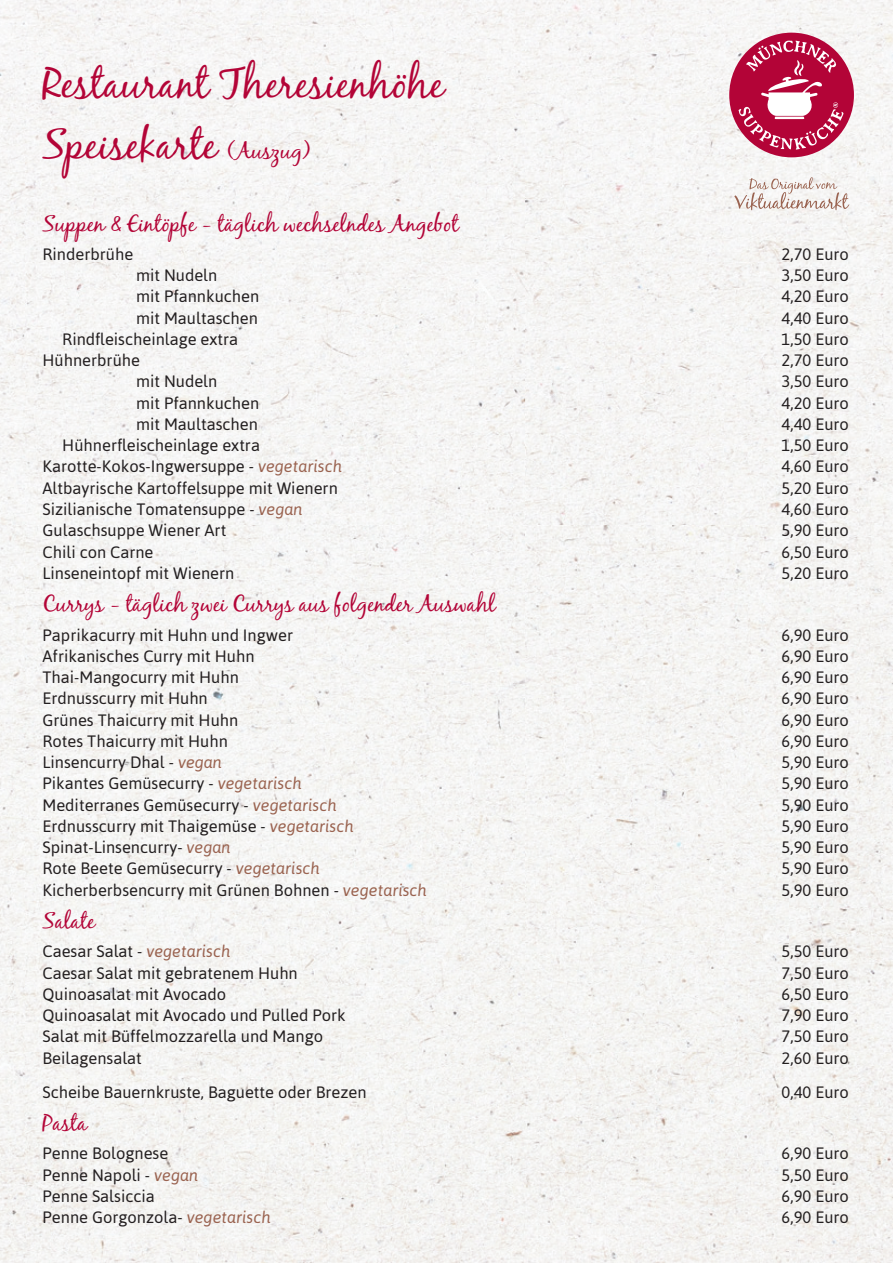
<style>
.page{position:relative;width:893px;height:1263px;background:#fff}
.page>*{position:absolute;margin:0;border:0;box-sizing:border-box;transform-origin:0 0}
.t1{font:42px/60.9px "Black Jack";color:#b30437}
.t2{font:22.5px "Black Jack";color:#b30437}
.t3{font:16.5px "Asap";color:#231f20}
.s1{font-size:22.5px}
.s2{font-style:italic;color:#9a6350}
</style>
<div class="page">
<img style="left:0;top:0;width:893px;height:1263px">
<div style="left:729px;top:33px;width:125px;height:124px;background:#b30437;border-radius:50%"></div>
<svg style="left:738px;top:41px;width:105px;height:109px"></svg>
<svg style="left:734px;top:177px;width:115px;height:33px"></svg>
<h1 class="t1" style="left:43px;top:52px;width:403px">Restaurant Theresienhöhe<br>Speisekarte <span class="s1">(Auszug)</span></h1>
<h2 class="t2" style="left:43px;top:210px;width:418px">Suppen &amp; Eintöpfe - täglich wechselndes Angebot</h2>
<p class="t3" style="left:43px;top:245px;width:92px">Rinderbrühe</p>
<p class="t3" style="left:782px;top:245px;width:69px">2,70 Euro</p>
<p class="t3" style="left:136px;top:266px;width:83px">mit Nudeln</p>
<p class="t3" style="left:782px;top:266px;width:69px">3,50 Euro</p>
<p class="t3" style="left:136px;top:287px;width:125px">mit Pfannkuchen</p>
<p class="t3" style="left:782px;top:287px;width:69px">4,20 Euro</p>
<p class="t3" style="left:136px;top:308px;width:123px">mit Maultaschen</p>
<p class="t3" style="left:782px;top:308px;width:69px">4,40 Euro</p>
<p class="t3" style="left:62px;top:330px;width:177px">Rindfleischeinlage extra</p>
<p class="t3" style="left:782px;top:330px;width:69px">1,50 Euro</p>
<p class="t3" style="left:43px;top:351px;width:99px">Hühnerbrühe</p>
<p class="t3" style="left:782px;top:351px;width:69px">2,70 Euro</p>
<p class="t3" style="left:136px;top:372px;width:83px">mit Nudeln</p>
<p class="t3" style="left:782px;top:372px;width:69px">3,50 Euro</p>
<p class="t3" style="left:136px;top:393px;width:125px">mit Pfannkuchen</p>
<p class="t3" style="left:782px;top:393px;width:69px">4,20 Euro</p>
<p class="t3" style="left:136px;top:415px;width:123px">mit Maultaschen</p>
<p class="t3" style="left:782px;top:415px;width:69px">4,40 Euro</p>
<p class="t3" style="left:62px;top:436px;width:199px">Hühnerfleischeinlage extra</p>
<p class="t3" style="left:782px;top:436px;width:69px">1,50 Euro</p>
<p class="t3" style="left:43px;top:457px;width:301px">Karotte-Kokos-Ingwersuppe - <span class="s2">vegetarisch</span></p>
<p class="t3" style="left:782px;top:457px;width:69px">4,60 Euro</p>
<p class="t3" style="left:43px;top:478px;width:297px">Altbayrische Kartoffelsuppe mit Wienern</p>
<p class="t3" style="left:782px;top:478px;width:69px">5,20 Euro</p>
<p class="t3" style="left:43px;top:500px;width:262px">Sizilianische Tomatensuppe - <span class="s2">vegan</span></p>
<p class="t3" style="left:782px;top:500px;width:69px">4,60 Euro</p>
<p class="t3" style="left:43px;top:521px;width:185px">Gulaschsuppe Wiener Art</p>
<p class="t3" style="left:782px;top:521px;width:69px">5,90 Euro</p>
<p class="t3" style="left:43px;top:542px;width:113px">Chili con Carne</p>
<p class="t3" style="left:782px;top:542px;width:69px">6,50 Euro</p>
<p class="t3" style="left:43px;top:563px;width:193px">Linseneintopf mit Wienern</p>
<p class="t3" style="left:782px;top:563px;width:69px">5,20 Euro</p>
<h2 class="t2" style="left:43px;top:590px;width:455px">Currys - täglich zwei Currys aus folgender Auswahl</h2>
<p class="t3" style="left:43px;top:625px;width:252px">Paprikacurry mit Huhn und Ingwer</p>
<p class="t3" style="left:782px;top:625px;width:69px">6,90 Euro</p>
<p class="t3" style="left:43px;top:646px;width:213px">Afrikanisches Curry mit Huhn</p>
<p class="t3" style="left:782px;top:646px;width:69px">6,90 Euro</p>
<p class="t3" style="left:43px;top:668px;width:198px">Thai-Mangocurry mit Huhn</p>
<p class="t3" style="left:782px;top:668px;width:69px">6,90 Euro</p>
<p class="t3" style="left:43px;top:689px;width:167px">Erdnusscurry mit Huhn</p>
<p class="t3" style="left:782px;top:689px;width:69px">6,90 Euro</p>
<p class="t3" style="left:43px;top:710px;width:197px">Grünes Thaicurry mit Huhn</p>
<p class="t3" style="left:782px;top:710px;width:69px">6,90 Euro</p>
<p class="t3" style="left:43px;top:731px;width:187px">Rotes Thaicurry mit Huhn</p>
<p class="t3" style="left:782px;top:731px;width:69px">6,90 Euro</p>
<p class="t3" style="left:43px;top:753px;width:181px">Linsencurry Dhal - <span class="s2">vegan</span></p>
<p class="t3" style="left:782px;top:753px;width:69px">5,90 Euro</p>
<p class="t3" style="left:43px;top:774px;width:261px">Pikantes Gemüsecurry - <span class="s2">vegetarisch</span></p>
<p class="t3" style="left:782px;top:774px;width:69px">5,90 Euro</p>
<p class="t3" style="left:43px;top:795px;width:296px">Mediterranes Gemüsecurry - <span class="s2">vegetarisch</span></p>
<p class="t3" style="left:782px;top:795px;width:69px">5,90 Euro</p>
<p class="t3" style="left:43px;top:816px;width:313px">Erdnusscurry mit Thaigemüse - <span class="s2">vegetarisch</span></p>
<p class="t3" style="left:782px;top:816px;width:69px">5,90 Euro</p>
<p class="t3" style="left:43px;top:838px;width:190px">Spinat-Linsencurry- <span class="s2">vegan</span></p>
<p class="t3" style="left:782px;top:838px;width:69px">5,90 Euro</p>
<p class="t3" style="left:43px;top:859px;width:279px">Rote Beete Gemüsecurry - <span class="s2">vegetarisch</span></p>
<p class="t3" style="left:782px;top:859px;width:69px">5,90 Euro</p>
<p class="t3" style="left:43px;top:880px;width:386px">Kicherberbsencurry mit Grünen Bohnen - <span class="s2">vegetarisch</span></p>
<p class="t3" style="left:782px;top:880px;width:69px">5,90 Euro</p>
<h2 class="t2" style="left:43px;top:907px;width:54px">Salate</h2>
<p class="t3" style="left:43px;top:942px;width:189px">Caesar Salat - <span class="s2">vegetarisch</span></p>
<p class="t3" style="left:782px;top:942px;width:69px">5,50 Euro</p>
<p class="t3" style="left:43px;top:963px;width:257px">Caesar Salat mit gebratenem Huhn</p>
<p class="t3" style="left:782px;top:963px;width:69px">7,50 Euro</p>
<p class="t3" style="left:43px;top:984px;width:185px">Quinoasalat mit Avocado</p>
<p class="t3" style="left:782px;top:984px;width:69px">6,50 Euro</p>
<p class="t3" style="left:43px;top:1006px;width:305px">Quinoasalat mit Avocado und Pulled Pork</p>
<p class="t3" style="left:782px;top:1006px;width:69px">7,90 Euro</p>
<p class="t3" style="left:43px;top:1027px;width:282px">Salat mit Büffelmozzarella und Mango</p>
<p class="t3" style="left:782px;top:1027px;width:69px">7,50 Euro</p>
<p class="t3" style="left:43px;top:1048px;width:101px">Beilagensalat</p>
<p class="t3" style="left:782px;top:1048px;width:69px">2,60 Euro</p>
<p class="t3" style="left:43px;top:1082px;width:326px">Scheibe Bauernkruste, Baguette oder Brezen</p>
<p class="t3" style="left:782px;top:1082px;width:69px">0,40 Euro</p>
<h2 class="t2" style="left:43px;top:1109px;width:46px">Pasta</h2>
<p class="t3" style="left:43px;top:1144px;width:127px">Penne Bolognese</p>
<p class="t3" style="left:782px;top:1144px;width:69px">6,90 Euro</p>
<p class="t3" style="left:43px;top:1165px;width:157px">Penne Napoli - <span class="s2">vegan</span></p>
<p class="t3" style="left:782px;top:1165px;width:69px">5,50 Euro</p>
<p class="t3" style="left:43px;top:1186px;width:114px">Penne Salsiccia</p>
<p class="t3" style="left:782px;top:1186px;width:69px">6,90 Euro</p>
<p class="t3" style="left:43px;top:1208px;width:230px">Penne Gorgonzola- <span class="s2">vegetarisch</span></p>
<p class="t3" style="left:782px;top:1208px;width:69px">6,90 Euro</p>
</div>
